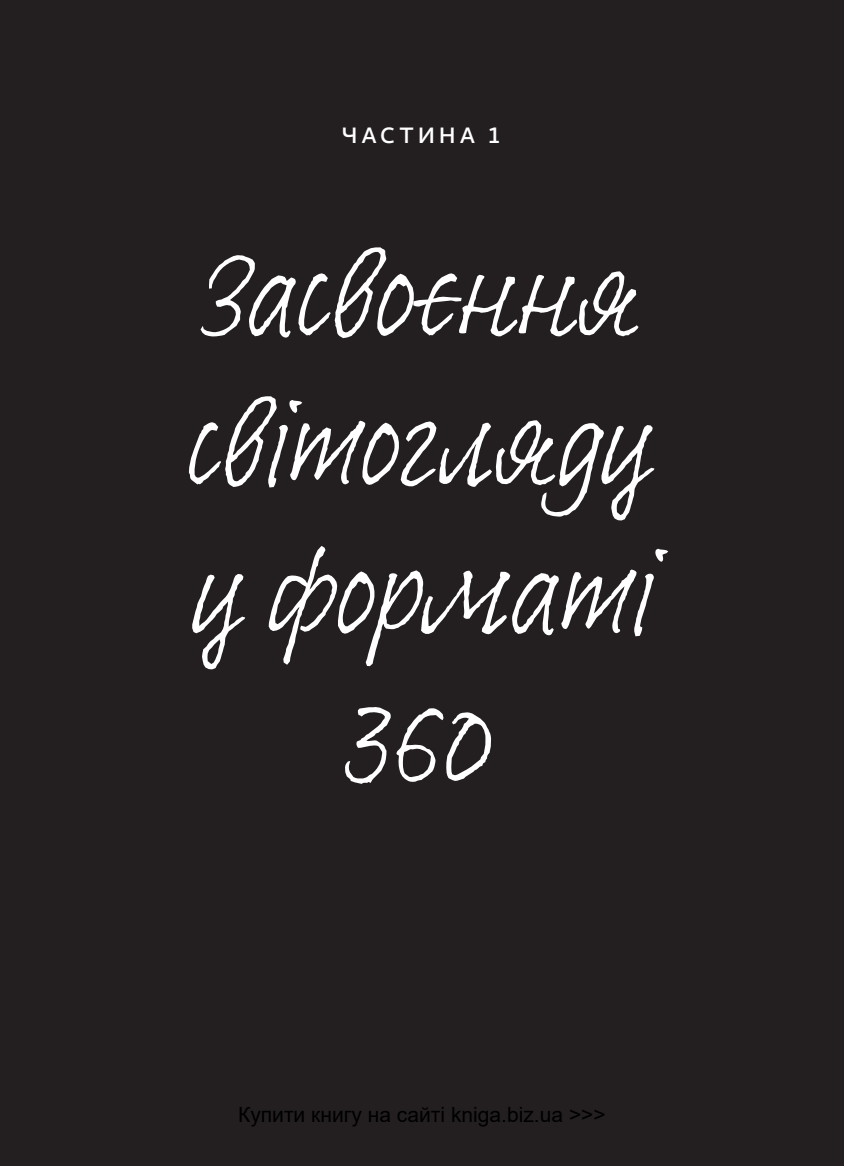
<style>
.page{position:relative;width:844px;height:1166px;background:#fff}
.page>*{position:absolute;margin:0;border:0;box-sizing:border-box;transform-origin:0 0}
.t1{font:119px/148.8px "Adobe Handwriting Frank";letter-spacing:-.01em;color:#fff;text-align:center}
.t2{font:28px "Skolar Sans PE Me";letter-spacing:.12em;color:#fff}
.t3{font:21px "Arial";color:#000}
</style>
<div class="page">
<div style="left:0;top:0;width:843px;height:1166px;background:#231f20"></div>
<h2 class="t2" style="left:341px;top:112px;width:160px">Частина 1</h2>
<h1 class="t1" style="left:179px;top:222px;width:471px">Засвоєння світогляду у форматі<br>360</h1>
<p class="t3" style="left:238px;top:1100px;width:369px">Купити книгу на сайті kniga.biz.ua &gt;&gt;&gt;</p>
</div>
